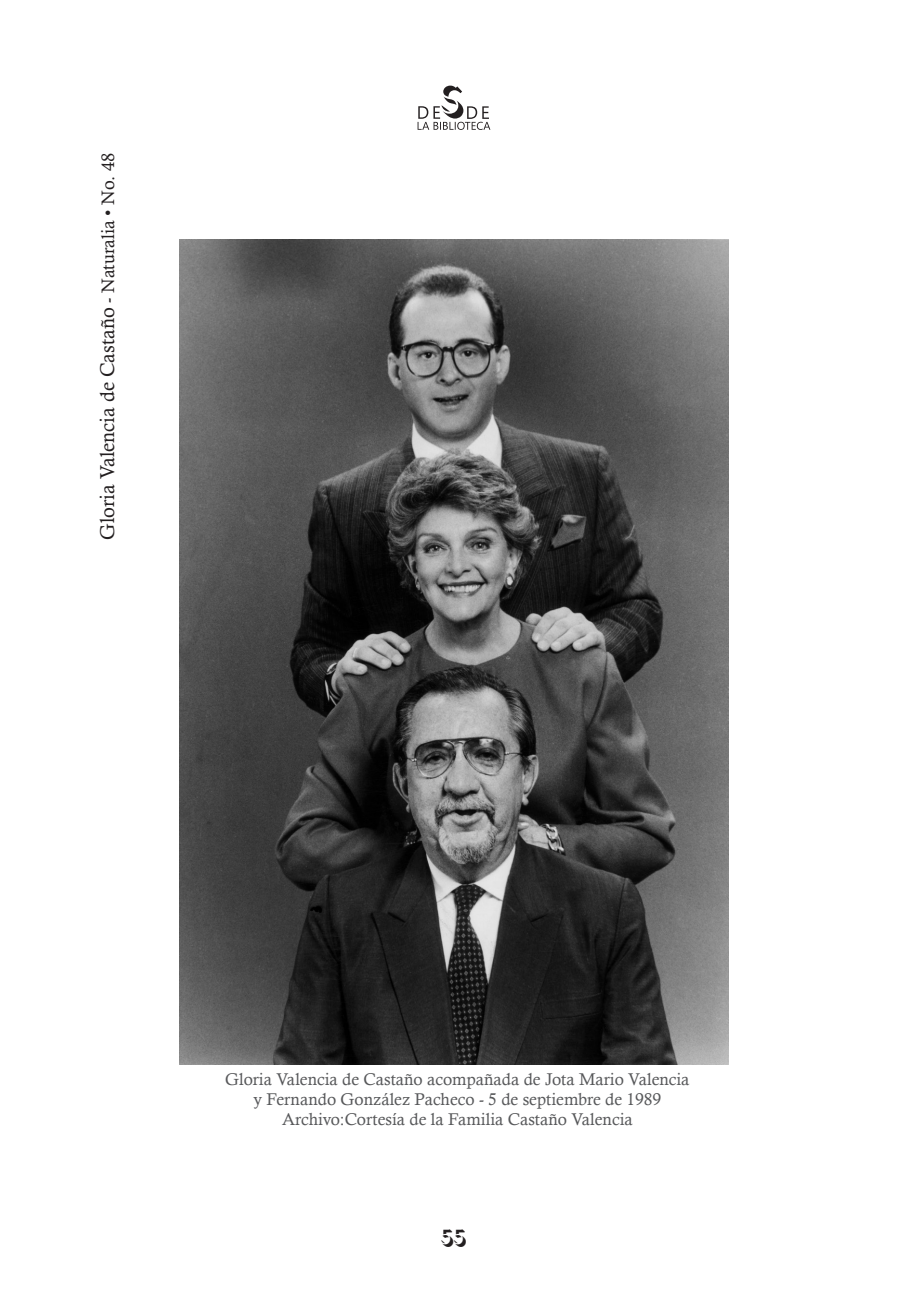
<style>
.page{position:relative;width:908px;height:1304px;background:#fff}
.page>*{position:absolute;margin:0;border:0;box-sizing:border-box;transform-origin:0 0}
.t1{font:24px "Umbra BT";color:#231f20}
.t2{font:20px "Calisto";color:#231f20}
.ENTRADILLA_2{font:17px/20px "Calisto";color:#57585a;text-align:center}
.s1{font-size:18px}
</style>
<div class="page">
<svg style="left:417px;top:86px;width:73px;height:44px"></svg>
<img style="left:179px;top:239px;width:549px;height:826px">
<p class="t2" style="left:96px;top:540px;width:388px;rotate:-90deg">Gloria Valencia de Castaño <span class="s1">- Naturalia • No. 48</span></p>
<p class="ENTRADILLA_2" style="left:225px;top:1069px;width:466px">Gloria Valencia de Castaño acompañada de Jota Mario Valencia y Fernando González Pacheco - 5 de septiembre de 1989</p>
<p class="ENTRADILLA_2" style="left:282px;top:1109px;width:352px">Archivo:Cortesía de la Familia Castaño Valencia</p>
<h1 class="t1" style="left:441px;top:1222px;width:27px">55</h1>
</div>
